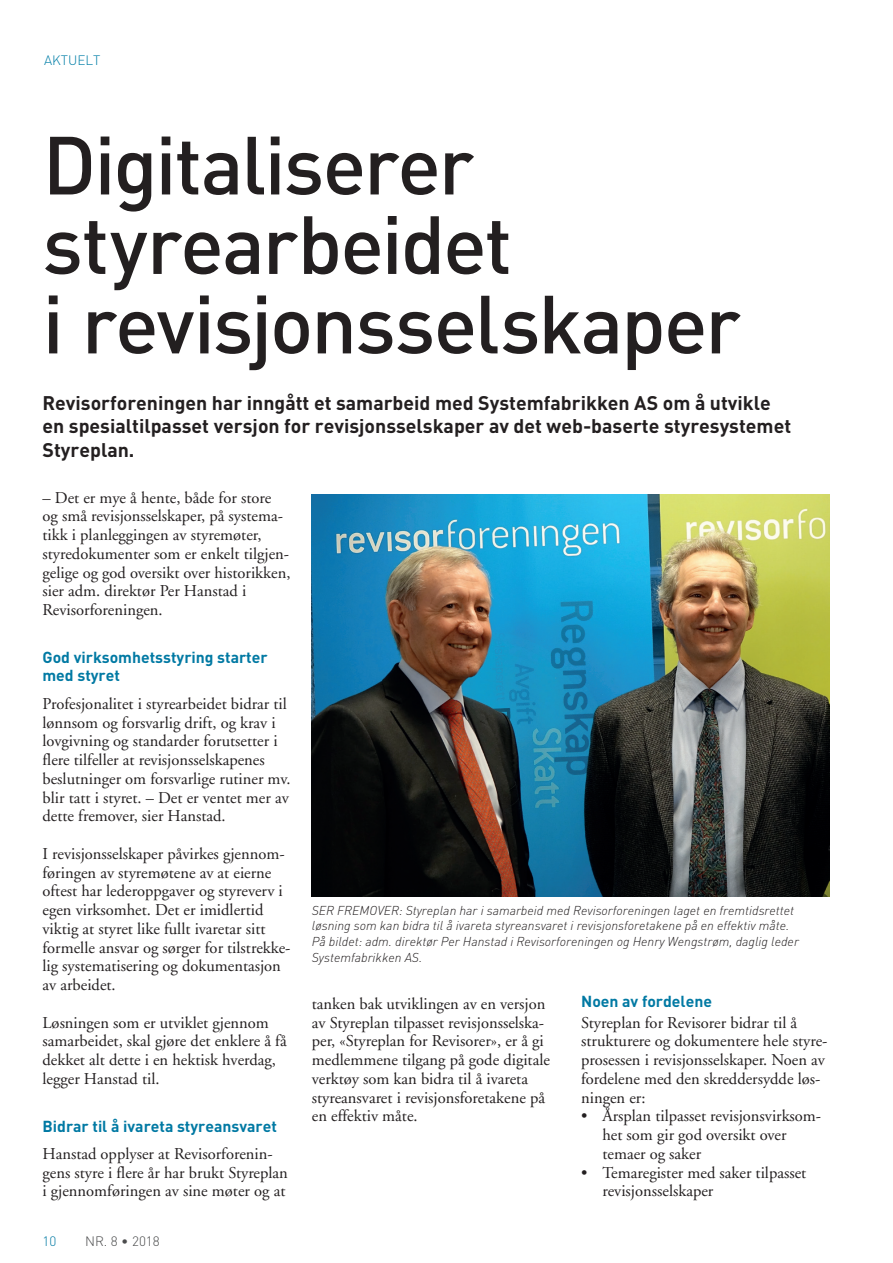
<style>
.page{position:relative;width:893px;height:1263px;background:#fff}
.page>*{position:absolute;margin:0;border:0;box-sizing:border-box;transform-origin:0 0}
.t1{font:500 81px/79.5px "DIN";letter-spacing:-.025em;color:#231f20}
.t2{font:700 19.5px/23.4px "DIN";color:#231f20}
.t3{font:16.5px/18.8px "Adobe Garamond";color:#231f20}
.t4{font:700 15.75px/18px "DIN";color:#0079a3}
.t5{font:300 13.5px "DIN";color:#4b4c4d}
.t6{font:300 13.5px "DIN";color:#007ea7}
.t7{font:300 13.5px "DIN";color:#0079a3}
.t8{font:italic 300 12.75px/15.8px "DIN";color:#231f20}
</style>
<div class="page">
<hr style="left:892px;top:446px;width:1px;height:817px;background:#ddecf4">
<img style="left:312px;top:494px;width:517px;height:402px">
<p class="t6" style="left:44px;top:52px;width:58px">AKTUELT</p>
<h1 class="t1" style="left:43px;top:123px;width:700px">Digitaliserer styrearbeidet<br>i revisjonsselskaper</h1>
<p class="t2" style="left:43px;top:390px;width:750px">Revisorforeningen har inngått et samarbeid med Systemfabrikken AS om å utvikle en spesialtilpasset versjon for revisjonsselskaper av det web-baserte styresystemet<br>Styreplan.</p>
<p class="t3" style="left:43px;top:488px;width:250px">– Det er mye å hente, både for store og små revisjonsselskaper, på systema&shy;tikk i planleggingen av styremøter, styredokumenter som er enkelt tilgjen&shy;gelige og god oversikt over historikken, sier adm. direktør Per Hanstad i Revisorforeningen.</p>
<p class="t4" style="left:43px;top:647px;width:227px">God virksomhetsstyring starter med styret</p>
<p class="t3" style="left:43px;top:695px;width:250px">Profesjonalitet i styrearbeidet bidrar til lønnsom og forsvarlig drift, og krav i lovgivning og standarder forutsetter i flere tilfeller at revisjonsselskapenes beslutninger om forsvarlige rutiner mv. blir tatt i styret. – Det er ventet mer av dette fremover, sier Hanstad.</p>
<p class="t3" style="left:43px;top:845px;width:250px">I revisjonsselskaper påvirkes gjennom&shy;føringen av styremøtene av at eierne oftest har lederoppgaver og styreverv i egen virksomhet. Det er imidlertid viktig at styret like fullt ivaretar sitt formelle ansvar og sørger for tilstrekke&shy;lig systematisering og dokumentasjon av arbeidet.</p>
<p class="t3" style="left:43px;top:1013px;width:246px">Løsningen som er utviklet gjennom samarbeidet, skal gjøre det enklere å få dekket alt dette i en hektisk hverdag, legger Hanstad til.</p>
<p class="t4" style="left:43px;top:1116px;width:236px">Bidrar til å ivareta styreansvaret</p>
<p class="t3" style="left:43px;top:1145px;width:247px">Hanstad opplyser at Revisorforenin&shy;gens styre i flere år har brukt Styreplan i gjennomføringen av sine møter og at</p>
<p class="t7" style="left:43px;top:1232px;width:16px">10</p>
<p class="t5" style="left:85px;top:1232px;width:76px">NR. 8 • 2018</p>
<p class="t8" style="left:312px;top:902px;width:489px">SER FREMOVER: Styreplan har i samarbeid med Revisorforeningen laget en fremtidsrettet løsning som kan bidra til å ivareta styreansvaret i revisjonsforetakene på en effektiv måte.<br>På bildet: adm. direktør Per Hanstad i Revisorforeningen og Henry Wengstrøm, daglig leder Systemfabrikken AS.</p>
<p class="t3" style="left:312px;top:995px;width:240px">tanken bak utviklingen av en versjon av Styreplan tilpasset revisjonsselska&shy;per, «Styreplan for Revisorer», er å gi medlemmene tilgang på gode digitale verktøy som kan bidra til å ivareta styreansvaret i revisjonsforetakene på en effektiv måte.</p>
<p class="t4" style="left:581px;top:991px;width:132px">Noen av fordelene</p>
<p class="t3" style="left:581px;top:1013px;width:248px">Styreplan for Revisorer bidrar til å strukturere og dokumentere hele styre&shy;prosessen i revisjonsselskaper. Noen av fordelene med den skreddersydde løs&shy;ningen er:</p>
<p class="t3" style="left:602px;top:1107px;width:220px;text-indent:-21px">• Årsplan tilpasset revisjonsvirksom&shy;het som gir god oversikt over temaer og saker</p>
<p class="t3" style="left:602px;top:1163px;width:205px;text-indent:-21px">• Temaregister med saker tilpasset revisjonsselskaper</p>
</div>
